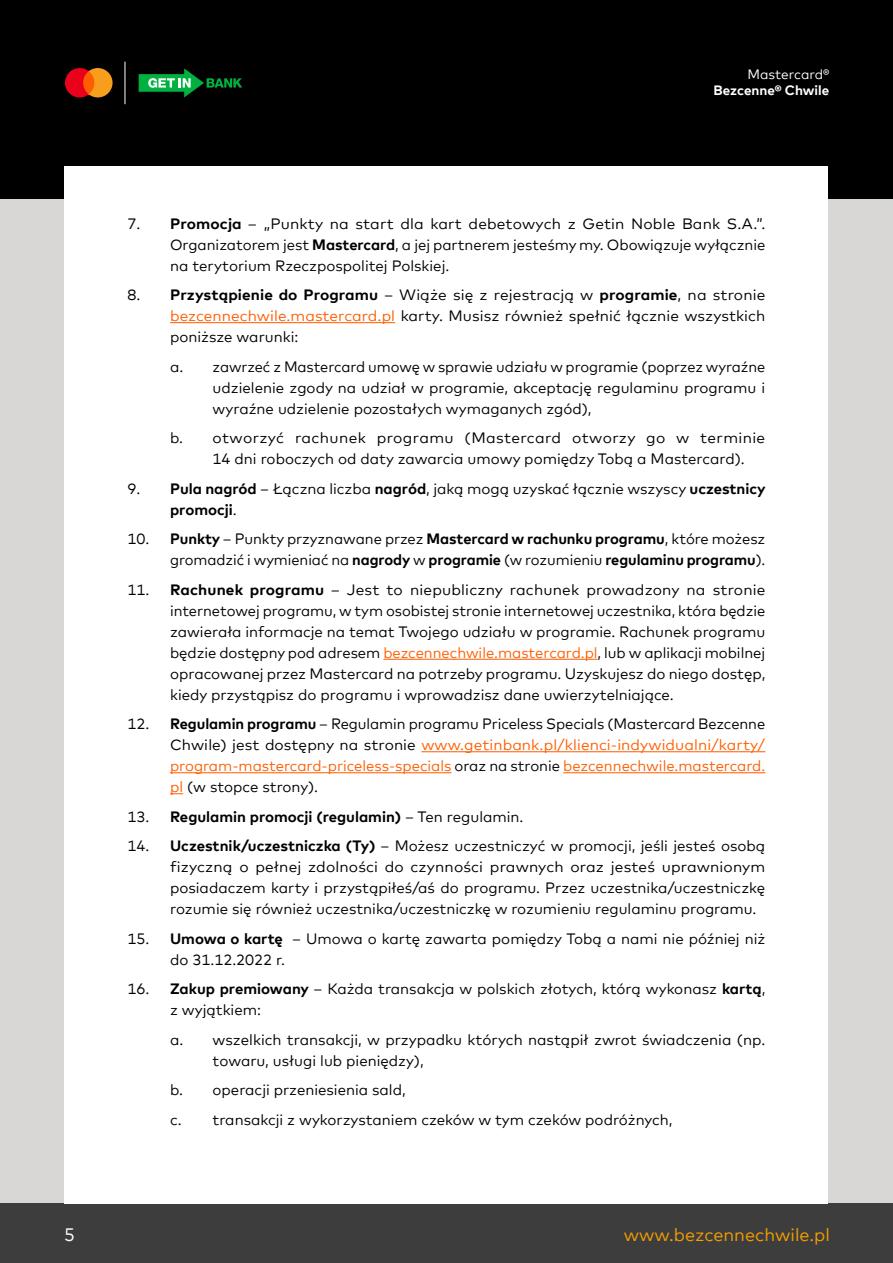
<style>
.page{position:relative;width:893px;height:1263px;background:#fff}
.page>*{position:absolute;margin:0;border:0;box-sizing:border-box;transform-origin:0 0}
.t1{font:18px "Mark Offc For MC";color:#f59e00}
.t2{font:18px "Mark Offc For MC";color:#fff}
.t3{font:15px/21px "Mark Offc For MC";color:#000;text-align:justify}
.t4{font:700 15px "Mark Offc For MC";color:#000}
.t5{font:700 13.5px "Mark Offc For MC";color:#fff}
.t6{font:13.5px "Mark Offc For MC";color:#fff}
.s1{font-weight:700}
.s2{color:#ff5e00}
.s3{font-weight:400}
</style>
<div class="page">
<div style="left:0;top:132px;width:893px;height:1095px;background:#d9d6d6"></div>
<div style="left:0;top:1203px;width:893px;height:60px;background:#3d3d3d"></div>
<div style="left:0;top:0;width:893px;height:198px;background:#000"></div>
<svg style="left:139px;top:68px;width:103px;height:29px"></svg>
<div style="left:65px;top:167px;width:763px;height:1036px;background:#fff"></div>
<svg style="left:65px;top:68px;width:48px;height:29px"></svg>
<hr style="left:125px;top:62px;width:1px;height:42px;background:#fff">
<hr style="left:170px;top:322px;width:225px;height:1px;background:#ff5e00">
<hr style="left:383px;top:659px;width:215px;height:1px;background:#ff5e00">
<hr style="left:421px;top:751px;width:344px;height:1px;background:#ff5e00">
<hr style="left:170px;top:772px;width:281px;height:1px;background:#ff5e00">
<hr style="left:563px;top:772px;width:202px;height:1px;background:#ff5e00">
<svg style="left:170px;top:793px;width:13px;height:1px"></svg>
<p class="t6" style="left:747px;top:64px;width:83px">Mastercard®</p>
<p class="t5" style="left:714px;top:80px;width:117px">Bezcenne® Chwile</p>
<p class="t3" style="left:170px;top:212px;width:597px;text-indent:-43px">7. <span class="s1">Promocja</span> – „Punkty na start dla kart debetowych z Getin Noble Bank S.A.”.<br>Organizatorem jest <span class="s1">Mastercard</span>, a jej partnerem jesteśmy my. Obowiązuje wyłącznie na terytorium Rzeczpospolitej Polskiej.</p>
<p class="t3" style="left:170px;top:283px;width:597px;text-indent:-43px">8. <span class="s1">Przystąpienie do Programu</span> – Wiąże się z rejestracją w <span class="s1">programie</span>, na stronie <span class="s2">bezcennechwile.mastercard.pl</span> karty. Musisz również spełnić łącznie wszystkich poniższe warunki:</p>
<p class="t3" style="left:213px;top:355px;width:554px;text-indent:-43px">a. zawrzeć z Mastercard umowę w sprawie udziału w programie (poprzez wyraźne udzielenie zgody na udział w programie, akceptację regulaminu programu i wyraźne udzielenie pozostałych wymaganych zgód),</p>
<p class="t3" style="left:213px;top:426px;width:554px;text-indent:-43px">b. otworzyć rachunek programu (Mastercard otworzy go w terminie<br>14 dni roboczych od daty zawarcia umowy pomiędzy Tobą a Mastercard).</p>
<p class="t3" style="left:170px;top:477px;width:597px;text-indent:-43px">9. <span class="s1">Pula nagród</span> – Łączna liczba <span class="s1">nagród</span>, jaką mogą uzyskać łącznie wszyscy <span class="s1">uczestnicy promocji</span>.</p>
<p class="t3" style="left:128px;top:527px;width:639px;text-align:right">10. <span class="s1">Punkty</span> – Punkty przyznawane przez <span class="s1">Mastercard w rachunku programu</span>, które możesz gromadzić i wymieniać na <span class="s1">nagrody</span> w <span class="s1">programie</span> (w rozumieniu <span class="s1">regulaminu programu</span>).</p>
<p class="t3" style="left:170px;top:578px;width:597px;text-indent:-43px">11. <span class="s1">Rachunek programu</span> – Jest to niepubliczny rachunek prowadzony na stronie internetowej programu, w tym osobistej stronie internetowej uczestnika, która będzie zawierała informacje na temat Twojego udziału w programie. Rachunek programu będzie dostępny pod adresem <span class="s2">bezcennechwile.mastercard.pl</span>, lub w aplikacji mobilnej opracowanej przez Mastercard na potrzeby programu. Uzyskujesz do niego dostęp, kiedy przystąpisz do programu i wprowadzisz dane uwierzytelniające.</p>
<p class="t3" style="left:170px;top:712px;width:597px;text-indent:-43px">12. <span class="s1">Regulamin programu</span> – Regulamin programu Priceless Specials (Mastercard Bezcenne Chwile) jest dostępny na stronie <span class="s2">www.getinbank.pl/klienci-indywidualni/karty/ program-mastercard-priceless-specials</span> oraz na stronie <span class="s2">bezcennechwile.mastercard. pl</span> (w stopce strony).</p>
<p class="t4" style="left:128px;top:805px;width:397px"><span class="s3">13.</span> Regulamin promocji (regulamin) <span class="s3">– Ten regulamin.</span></p>
<p class="t3" style="left:170px;top:834px;width:597px;text-indent:-43px">14. <span class="s1">Uczestnik/uczestniczka (Ty)</span> – Możesz uczestniczyć w promocji, jeśli jesteś osobą fizyczną o pełnej zdolności do czynności prawnych oraz jesteś uprawnionym posiadaczem karty i przystąpiłeś/aś do programu. Przez uczestnika/uczestniczkę rozumie się również uczestnika/uczestniczkę w rozumieniu regulaminu programu.</p>
<p class="t3" style="left:170px;top:927px;width:597px;text-indent:-43px">15. <span class="s1">Umowa o kartę</span> – Umowa o kartę zawarta pomiędzy Tobą a nami nie później niż do 31.12.2022 r.</p>
<p class="t3" style="left:170px;top:977px;width:597px;text-indent:-43px">16. <span class="s1">Zakup premiowany</span> – Każda transakcja w polskich złotych, którą wykonasz <span class="s1">kartą</span>, z wyjątkiem:</p>
<p class="t3" style="left:213px;top:1028px;width:554px;text-indent:-43px">a. wszelkich transakcji, w przypadku których nastąpił zwrot świadczenia (np. towaru, usługi lub pieniędzy),</p>
<p class="t3" style="left:170px;top:1074px;width:504px;line-height:29.5px">b. operacji przeniesienia sald,<br>c. transakcji z wykorzystaniem czeków w tym czeków podróżnych,</p>
<p class="t2" style="left:64px;top:1221px;width:12px">5</p>
<p class="t1" style="left:624px;top:1221px;width:208px">www.bezcennechwile.pl</p>
</div>
